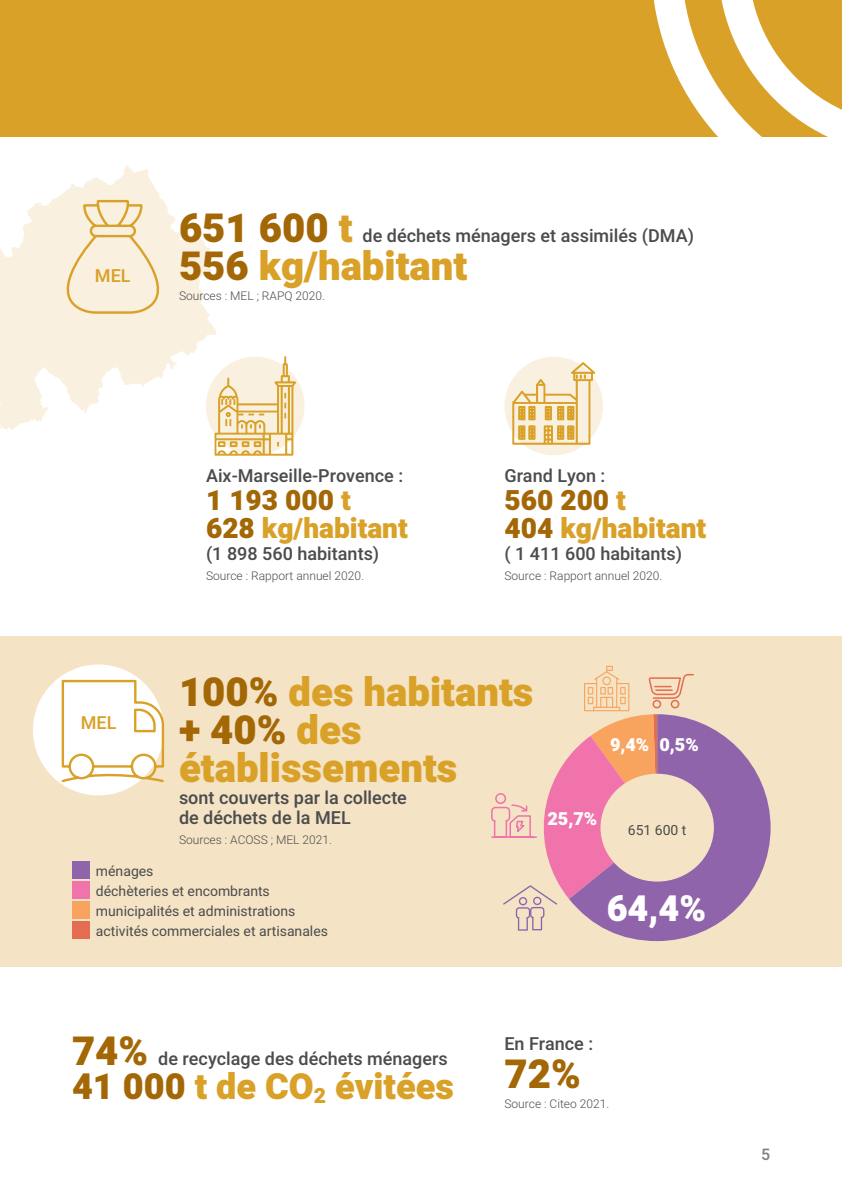
<style>
.page{position:relative;width:842px;height:1191px;background:#fff}
.page>*{position:absolute;margin:0;border:0;box-sizing:border-box;transform-origin:0 0}
.titre_2{font:900 40px/38px "Heebo";color:#d9a127}
.titre_2-2{font:900 40px "Heebo";color:#a36706}
.titre_2-3{font:900 36px "Heebo";color:#d9a127}
.titre_3{font:900 36px "Heebo";color:#fff}
.titre_4{font:900 28px "Heebo";color:#d9a127}
.titre_4-2{font:900 28px "Heebo";color:#a36706}
.indications{font:500 18px/20px "Heebo";color:#4b4c4d}
.titre_2-4{font:500 18px "Heebo";color:#4b4c4d}
.titre_3-2{font:900 18px "Heebo";color:#fff}
.indications-2{font:500 18px "Heebo";color:#d9a127}
.t1{font:500 16px "Heebo";color:#808285}
.légende_graph{font:14px "Heebo";color:#4b4c4d}
.titre_2-5{font:300 12px "Heebo";color:#4b4c4d}
.source{font:300 12px "Heebo";color:#4b4c4d}
.s1{color:#d9a127}
.s2{color:#a36706}
</style>
<div class="page">
<div style="left:0;top:0;width:842px;height:137px;background:#d9a127"></div>
<svg style="left:653px;top:0;width:189px;height:137px"></svg>
<svg style="left:0;top:165px;width:216px;height:265px;fill:#f9f0df"></svg>
<div style="left:206px;top:357px;width:98px;height:98px;background:#f9f0df;border-radius:50%"></div>
<svg style="left:215px;top:356px;width:81px;height:100px"></svg>
<div style="left:504px;top:357px;width:99px;height:98px;background:#f9f0df;border-radius:50%"></div>
<svg style="left:512px;top:362px;width:83px;height:83px"></svg>
<svg style="left:42px;top:199px;width:139px;height:116px;background:#f6ead2"></svg>
<div style="left:0;top:636px;width:842px;height:330px;background:#f4e3c4"></div>
<div style="left:33px;top:664px;width:131px;height:131px;background:#fff;border-radius:50%"></div>
<svg style="left:607px;top:720px;width:163px;height:221px;fill:#8f64ab"></svg>
<div style="left:600px;top:773px;width:114px;height:108px;background:#f4e3c4;border-radius:50%"></div>
<div style="left:72px;top:861px;width:17px;height:17px;background:#8f64ab"></div>
<div style="left:72px;top:881px;width:17px;height:17px;background:#f073ac"></div>
<div style="left:72px;top:901px;width:17px;height:17px;background:#f9a45e"></div>
<div style="left:72px;top:921px;width:17px;height:17px;background:#e46c51"></div>
<svg style="left:60px;top:678px;width:105px;height:106px"></svg>
<svg style="left:491px;top:666px;width:204px;height:264px"></svg>
<p class="indications-2" style="left:95px;top:263px;width:37px">MEL</p>
<p class="titre_2-2" style="left:179px;top:200px;width:175px">651 600 <span class="s1">t</span></p>
<p class="titre_2-4" style="left:363px;top:223px;width:333px">de déchets ménagers et assimilés (DMA)</p>
<p class="titre_2" style="left:179px;top:248px;width:290px"><span class="s2">556</span> kg/habitant</p>
<p class="titre_2-5" style="left:179px;top:287px;width:148px">Sources : MEL ; RAPQ 2020.</p>
<p class="indications-2" style="left:81px;top:710px;width:37px">MEL</p>
<p class="indications" style="left:206px;top:465px;width:199px">Aix-Marseille-Provence :</p>
<p class="titre_4-2" style="left:206px;top:480px;width:146px">1 193 000 <span class="s1">t</span></p>
<p class="titre_4" style="left:206px;top:508px;width:203px"><span class="s2">628</span> kg/habitant</p>
<p class="indications" style="left:206px;top:543px;width:175px">(1 898 560 habitants)</p>
<p class="titre_2-5" style="left:206px;top:567px;width:159px">Source : Rapport annuel 2020.</p>
<p class="indications" style="left:504px;top:465px;width:102px">Grand Lyon :</p>
<p class="titre_4-2" style="left:504px;top:480px;width:123px">560 200 <span class="s1">t</span></p>
<p class="titre_4" style="left:504px;top:508px;width:203px"><span class="s2">404</span> kg/habitant</p>
<p class="indications" style="left:504px;top:543px;width:179px">( 1 411 600 habitants)</p>
<p class="titre_2-5" style="left:504px;top:567px;width:159px">Source : Rapport annuel 2020.</p>
<p class="titre_2" style="left:179px;top:675px;width:356px"><span class="s2">100%</span> des habitants</p>
<p class="titre_2" style="left:179px;top:713px;width:280px"><span class="s2">+ 40%</span> des établissements</p>
<p class="indications" style="left:179px;top:788px;width:229px">sont couverts par la collecte de déchets de la MEL</p>
<p class="source" style="left:179px;top:832px;width:154px">Sources : ACOSS ; MEL 2021.</p>
<p class="titre_3-2" style="left:610px;top:732px;width:41px">9,4%</p>
<p class="titre_3-2" style="left:659px;top:732px;width:41px">0,5%</p>
<p class="titre_3-2" style="left:547px;top:806px;width:51px">25,7%</p>
<p class="légende_graph" style="left:628px;top:820px;width:60px">651 600 t</p>
<p class="légende_graph" style="left:96px;top:861px;width:59px">ménages</p>
<p class="légende_graph" style="left:96px;top:881px;width:175px">déchèteries et encombrants</p>
<p class="légende_graph" style="left:96px;top:901px;width:201px">municipalités et administrations</p>
<p class="légende_graph" style="left:96px;top:921px;width:234px">activités commerciales et artisanales</p>
<p class="titre_2-2" style="left:72px;top:1023px;width:78px">74%</p>
<p class="titre_2-4" style="left:158px;top:1046px;width:291px">de recyclage des déchets ménagers</p>
<p class="titre_2-3" style="left:72px;top:1061px;width:384px"><span class="s2">41 000</span> t de CO<sub>2</sub> évitées</p>
<p class="titre_3" style="left:607px;top:883px;width:101px">64,4%</p>
<p class="titre_2-4" style="left:504px;top:1031px;width:90px">En France :</p>
<p class="titre_2-2" style="left:504px;top:1046px;width:78px">72%</p>
<p class="source" style="left:504px;top:1095px;width:106px">Source : Citeo 2021.</p>
<p class="t1" style="left:761px;top:1143px;width:11px">5</p>
</div>
